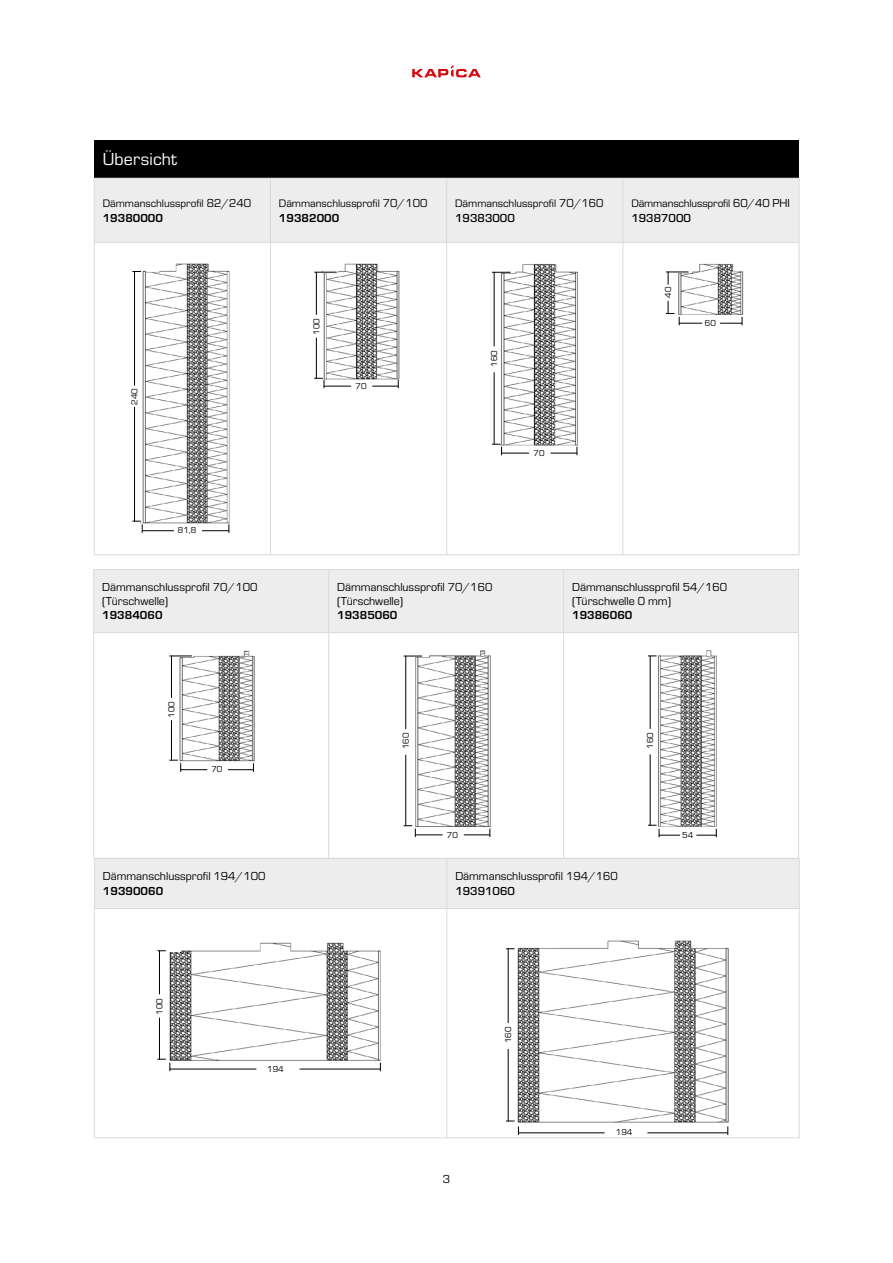
<style>
.page{position:relative;width:893px;height:1263px;background:#fff}
.page>*{position:absolute;margin:0;border:0;box-sizing:border-box;transform-origin:0 0}
.t1{font:18px "Eurostile";letter-spacing:.01em;color:#fff}
.t2{font:12px "Eurostile";color:#000}
.t3{font:700 12px "Eurostile";color:#000}
.t4{font:500 12px "Eurostile";color:#000}
.t5{font:11.25px "Eurostile";color:#000}
.t6{font:9px "Eurostile";color:#000}
.s1{font-size:12px}
</style>
<div class="page">
<svg style="left:412px;top:65px;width:69px;height:12px"></svg>
<div style="left:94px;top:141px;width:705px;height:37px;background:#000"></div>
<div style="left:95px;top:179px;width:704px;height:63px;background:#ededed"></div>
<svg style="left:132px;top:243px;width:667px;height:311px"></svg>
<hr style="left:94px;top:140px;width:176px;height:1px;background:#000">
<hr style="left:270px;top:140px;width:177px;height:1px;background:#000">
<hr style="left:447px;top:140px;width:176px;height:1px;background:#000">
<hr style="left:623px;top:140px;width:176px;height:1px;background:#000">
<hr style="left:94px;top:178px;width:176px;height:1px;background:#dadada">
<hr style="left:94px;top:178px;width:1px;height:64px;background:#dadada">
<hr style="left:270px;top:178px;width:177px;height:1px;background:#dadada">
<hr style="left:270px;top:178px;width:1px;height:64px;background:#dadada">
<hr style="left:447px;top:178px;width:176px;height:1px;background:#dadada">
<hr style="left:446px;top:178px;width:1px;height:64px;background:#dadada">
<hr style="left:623px;top:178px;width:176px;height:1px;background:#dadada">
<hr style="left:623px;top:178px;width:1px;height:64px;background:#dadada">
<hr style="left:799px;top:178px;width:1px;height:64px;background:#dadada">
<hr style="left:94px;top:242px;width:176px;height:1px;background:#dadada">
<hr style="left:94px;top:243px;width:1px;height:312px;background:#dadada">
<hr style="left:270px;top:242px;width:177px;height:1px;background:#dadada">
<hr style="left:270px;top:243px;width:1px;height:312px;background:#dadada">
<hr style="left:447px;top:242px;width:176px;height:1px;background:#dadada">
<hr style="left:446px;top:243px;width:1px;height:312px;background:#dadada">
<hr style="left:623px;top:242px;width:176px;height:1px;background:#dadada">
<hr style="left:623px;top:243px;width:1px;height:312px;background:#dadada">
<hr style="left:799px;top:243px;width:1px;height:312px;background:#dadada">
<hr style="left:94px;top:554px;width:176px;height:1px;background:#dadada">
<hr style="left:270px;top:554px;width:177px;height:1px;background:#dadada">
<hr style="left:447px;top:554px;width:176px;height:1px;background:#dadada">
<hr style="left:623px;top:554px;width:176px;height:1px;background:#dadada">
<img style="left:141px;top:261px;width:92px;height:262px">
<img style="left:323px;top:261px;width:80px;height:119px">
<img style="left:500px;top:259px;width:89px;height:187px">
<img style="left:678px;top:261px;width:69px;height:54px">
<div style="left:95px;top:859px;width:704px;height:49px;background:#ededed"></div>
<svg style="left:157px;top:909px;width:572px;height:228px"></svg>
<hr style="left:94px;top:859px;width:1px;height:49px;background:#dadada">
<hr style="left:447px;top:859px;width:1px;height:49px;background:#dadada">
<hr style="left:799px;top:859px;width:1px;height:49px;background:#dadada">
<hr style="left:94px;top:908px;width:353px;height:1px;background:#dadada">
<hr style="left:94px;top:909px;width:1px;height:228px;background:#dadada">
<hr style="left:447px;top:908px;width:352px;height:1px;background:#dadada">
<hr style="left:447px;top:909px;width:1px;height:228px;background:#dadada">
<hr style="left:799px;top:909px;width:1px;height:228px;background:#dadada">
<hr style="left:94px;top:1137px;width:353px;height:1px;background:#dadada">
<hr style="left:447px;top:1137px;width:352px;height:1px;background:#dadada">
<div style="left:94px;top:570px;width:704px;height:62px;background:#ededed"></div>
<hr style="left:94px;top:569px;width:235px;height:1px;background:#dadada">
<hr style="left:93px;top:570px;width:1px;height:62px;background:#dadada">
<hr style="left:329px;top:569px;width:235px;height:1px;background:#dadada">
<hr style="left:328px;top:570px;width:1px;height:62px;background:#dadada">
<hr style="left:564px;top:569px;width:235px;height:1px;background:#dadada">
<hr style="left:563px;top:570px;width:1px;height:62px;background:#dadada">
<hr style="left:798px;top:570px;width:1px;height:62px;background:#dadada">
<hr style="left:94px;top:632px;width:235px;height:1px;background:#dadada">
<hr style="left:93px;top:633px;width:1px;height:225px;background:#dadada">
<hr style="left:329px;top:632px;width:235px;height:1px;background:#dadada">
<hr style="left:328px;top:633px;width:1px;height:225px;background:#dadada">
<hr style="left:564px;top:632px;width:235px;height:1px;background:#dadada">
<hr style="left:563px;top:633px;width:1px;height:225px;background:#dadada">
<hr style="left:798px;top:633px;width:1px;height:225px;background:#dadada">
<hr style="left:94px;top:858px;width:235px;height:1px;background:#dadada">
<hr style="left:329px;top:858px;width:235px;height:1px;background:#dadada">
<hr style="left:564px;top:858px;width:235px;height:1px;background:#dadada">
<img style="left:180px;top:650px;width:75px;height:112px">
<img style="left:415px;top:650px;width:76px;height:177px">
<img style="left:658px;top:650px;width:59px;height:177px">
<img style="left:170px;top:942px;width:213px;height:119px">
<div style="left:228px;top:939px;width:29px;height:7px;background:#fff"></div>
<img style="left:517px;top:938px;width:212px;height:185px">
<div style="left:495px;top:935px;width:110px;height:9px;background:#fff"></div>
<hr style="left:134px;top:271px;width:1px;height:115px;background:#000">
<hr style="left:134px;top:407px;width:1px;height:114px;background:#000">
<hr style="left:142px;top:530px;width:32px;height:1px;background:#000">
<svg style="left:132px;top:521px;width:11px;height:12px"></svg>
<svg style="left:202px;top:524px;width:28px;height:9px"></svg>
<hr style="left:316px;top:272px;width:1px;height:43px;background:#000">
<hr style="left:316px;top:338px;width:1px;height:40px;background:#000">
<svg style="left:314px;top:271px;width:23px;height:2px"></svg>
<svg style="left:314px;top:378px;width:37px;height:10px"></svg>
<svg style="left:372px;top:380px;width:27px;height:8px"></svg>
<svg style="left:551px;top:447px;width:27px;height:8px"></svg>
<hr style="left:494px;top:272px;width:1px;height:74px;background:#000">
<svg style="left:492px;top:271px;width:23px;height:2px"></svg>
<svg style="left:492px;top:444px;width:37px;height:11px"></svg>
<hr style="left:494px;top:372px;width:1px;height:72px;background:#000">
<svg style="left:720px;top:317px;width:23px;height:8px"></svg>
<svg style="left:666px;top:301px;width:36px;height:24px"></svg>
<svg style="left:666px;top:271px;width:25px;height:14px"></svg>
<hr style="left:650px;top:656px;width:1px;height:73px;background:#000">
<hr style="left:650px;top:754px;width:1px;height:71px;background:#000">
<hr style="left:405px;top:656px;width:1px;height:73px;background:#000">
<svg style="left:404px;top:655px;width:24px;height:2px"></svg>
<hr style="left:405px;top:755px;width:1px;height:71px;background:#000">
<svg style="left:404px;top:825px;width:39px;height:12px"></svg>
<svg style="left:464px;top:828px;width:27px;height:9px"></svg>
<svg style="left:228px;top:763px;width:26px;height:9px"></svg>
<svg style="left:648px;top:825px;width:32px;height:12px"></svg>
<svg style="left:696px;top:829px;width:21px;height:8px"></svg>
<hr style="left:171px;top:656px;width:1px;height:42px;background:#000">
<svg style="left:169px;top:760px;width:38px;height:12px"></svg>
<hr style="left:171px;top:720px;width:1px;height:40px;background:#000">
<svg style="left:169px;top:655px;width:24px;height:2px"></svg>
<hr style="left:159px;top:950px;width:1px;height:44px;background:#000">
<hr style="left:159px;top:1018px;width:1px;height:41px;background:#000">
<svg style="left:157px;top:950px;width:24px;height:1px"></svg>
<hr style="left:170px;top:1069px;width:86px;height:1px;background:#000">
<svg style="left:157px;top:1059px;width:14px;height:12px"></svg>
<hr style="left:300px;top:1069px;width:81px;height:1px;background:#000">
<hr style="left:518px;top:1132px;width:86px;height:1px;background:#000">
<hr style="left:647px;top:1132px;width:81px;height:1px;background:#000">
<hr style="left:508px;top:948px;width:1px;height:75px;background:#000">
<svg style="left:506px;top:1121px;width:13px;height:14px"></svg>
<hr style="left:508px;top:1049px;width:1px;height:72px;background:#000">
<p class="t1" style="left:103px;top:147px;width:76px">Übersicht</p>
<p class="t5" style="left:103px;top:196px;width:150px">Dämmanschlussprofil <span class="s1">82/240</span></p>
<p class="t3" style="left:103px;top:209px;width:62px">19380000</p>
<p class="t5" style="left:279px;top:196px;width:150px">Dämmanschlussprofil <span class="s1">70/100</span></p>
<p class="t3" style="left:279px;top:209px;width:62px">19382000</p>
<p class="t5" style="left:455px;top:196px;width:150px">Dämmanschlussprofil <span class="s1">70/160</span></p>
<p class="t4" style="left:455px;top:209px;width:61px">19383000</p>
<p class="t6" style="left:128px;top:405px;width:18px;rotate:-90deg">240</p>
<p class="t6" style="left:310px;top:335px;width:18px;rotate:-90deg">100</p>
<p class="t6" style="left:356px;top:380px;width:13px">70</p>
<p class="t6" style="left:488px;top:367px;width:18px;rotate:-90deg">160</p>
<p class="t6" style="left:534px;top:447px;width:13px">70</p>
<p class="t5" style="left:631px;top:196px;width:160px">Dämmanschlussprofil <span class="s1">60/40 PHI</span></p>
<p class="t4" style="left:631px;top:209px;width:61px">19387000</p>
<p class="t6" style="left:662px;top:298px;width:13px;rotate:-90deg">40</p>
<p class="t6" style="left:705px;top:317px;width:13px">60</p>
<p class="t6" style="left:178px;top:524px;width:20px">81,8</p>
<p class="t2" style="left:102px;top:578px;width:157px">Dämmanschlussprofil 70/100</p>
<p class="t2" style="left:102px;top:593px;width:68px">(Türschwelle)</p>
<p class="t3" style="left:102px;top:607px;width:62px">19384060</p>
<p class="t2" style="left:337px;top:578px;width:157px">Dämmanschlussprofil 70/160</p>
<p class="t2" style="left:337px;top:593px;width:68px">(Türschwelle)</p>
<p class="t3" style="left:337px;top:607px;width:62px">19385060</p>
<p class="t2" style="left:572px;top:578px;width:157px">Dämmanschlussprofil 54/160</p>
<p class="t2" style="left:572px;top:593px;width:100px">(Türschwelle 0 mm)</p>
<p class="t3" style="left:572px;top:607px;width:62px">19386060</p>
<p class="t6" style="left:165px;top:718px;width:18px;rotate:-90deg">100</p>
<p class="t6" style="left:211px;top:763px;width:13px">70</p>
<p class="t2" style="left:103px;top:868px;width:164px">Dämmanschlussprofil 194/100</p>
<p class="t3" style="left:103px;top:882px;width:62px">19390060</p>
<p class="t6" style="left:400px;top:749px;width:18px;rotate:-90deg">160</p>
<p class="t6" style="left:644px;top:749px;width:18px;rotate:-90deg">160</p>
<p class="t6" style="left:447px;top:828px;width:13px">70</p>
<p class="t2" style="left:455px;top:868px;width:164px">Dämmanschlussprofil 194/160</p>
<p class="t4" style="left:455px;top:882px;width:61px">19391060</p>
<p class="t6" style="left:682px;top:829px;width:13px">54</p>
<p class="t6" style="left:153px;top:1015px;width:18px;rotate:-90deg">100</p>
<p class="t6" style="left:502px;top:1043px;width:18px;rotate:-90deg">160</p>
<p class="t6" style="left:267px;top:1062px;width:18px">194</p>
<p class="t2" style="left:443px;top:1171px;width:9px">3</p>
<p class="t6" style="left:616px;top:1126px;width:18px">194</p>
</div>
